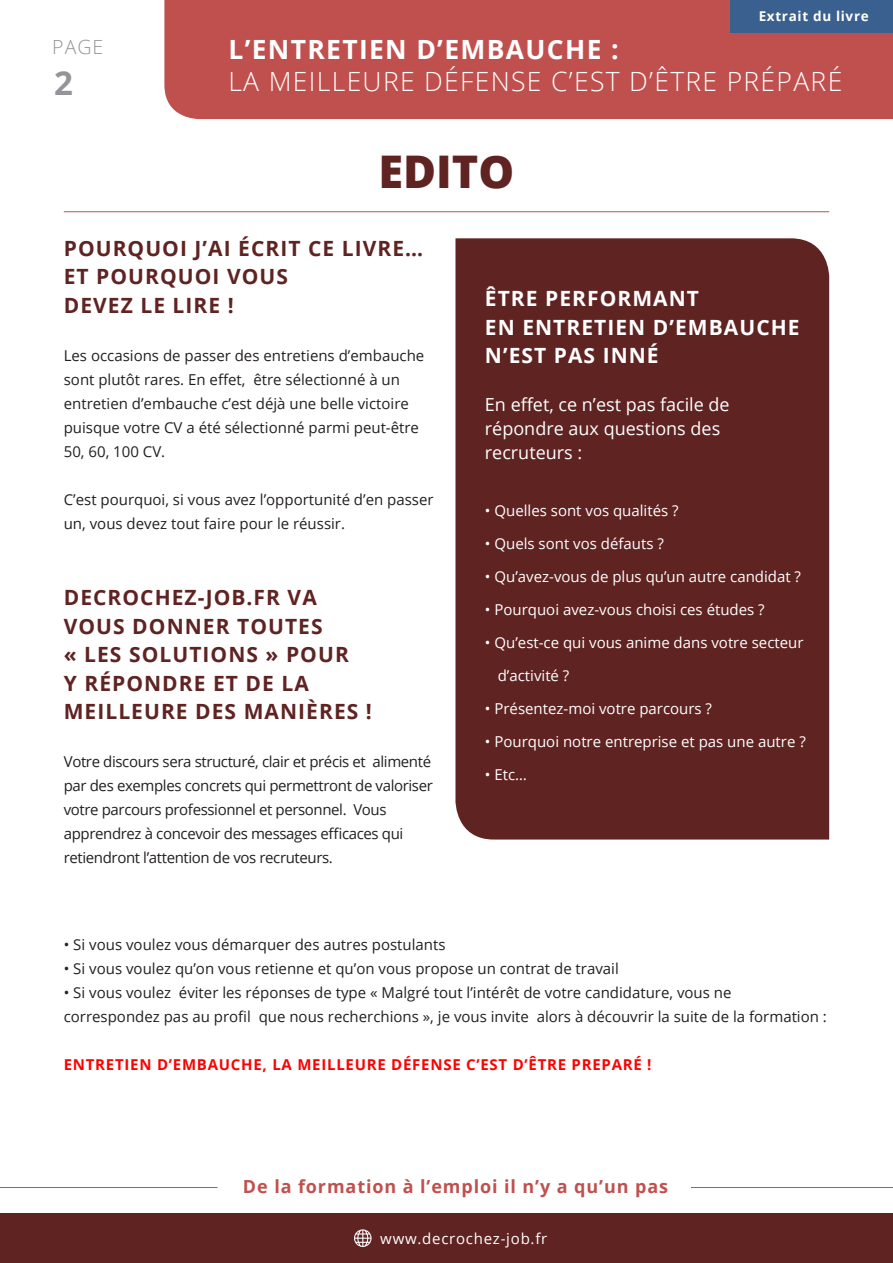
<style>
.page{position:relative;width:893px;height:1263px;background:#fff}
.page>*{position:absolute;margin:0;border:0;box-sizing:border-box;transform-origin:0 0}
.t1{font:800 45px "Open Sans";color:#5f2322}
.t2{font:700 33px "Open Sans";color:#939598}
.t3{font:300 26.55px "Open Sans";letter-spacing:.05em;color:#fff}
.t4{font:700 26.55px "Open Sans";letter-spacing:.05em;color:#fff}
.t5{font:700 21px "Open Sans";letter-spacing:.05em;color:#5f2322}
.t6{font:700 21px "Open Sans";letter-spacing:.05em;color:#fff}
.t7{font:300 19.5px "Open Sans";color:#939598}
.t8{font:18px/24px "Open Sans";color:#fff}
.t9{font:700 18px "Open Sans";letter-spacing:.05em;color:#c0504e}
.t10{font:15px/24px "Open Sans";color:#231f20}
.t11{font:15px "Open Sans";color:#fff}
.t12{font:15px/24px "Open Sans";letter-spacing:-.025em;color:#231f20}
.t13{font:700 15px "Open Sans";letter-spacing:.05em;color:#ff0100}
.t14{font:15px "Open Sans";letter-spacing:.05em;color:#fff}
.t15{font:700 13.5px "Open Sans";letter-spacing:.05em;color:#fff}
</style>
<div class="page">
<div style="left:0;top:1213px;width:893px;height:50px;background:#5f2322"></div>
<hr style="left:691px;top:1187px;width:202px;height:1px;background:#c0504e">
<hr style="left:0;top:1187px;width:218px;height:1px;background:#c0504e">
<svg style="left:354px;top:1229px;width:18px;height:18px"></svg>
<div style="left:164px;top:0;width:729px;height:119px;background:#c0504e"></div>
<div style="left:455px;top:238px;width:374px;height:601px;background:#5f2322"></div>
<hr style="left:64px;top:211px;width:765px;height:1px;background:#c0504e">
<div style="left:730px;top:0;width:163px;height:32px;background:#3a608f"></div>
<h3 class="t7" style="left:52px;top:34px;width:52px">PAGE</h3>
<p class="t2" style="left:54px;top:59px;width:20px">2</p>
<p class="t15" style="left:759px;top:7px;width:112px">Extrait du livre</p>
<h3 class="t4" style="left:228px;top:31px;width:392px">L’ENTRETIEN D’EMBAUCHE :</h3>
<h3 class="t3" style="left:228px;top:63px;width:615px">LA MEILLEURE DÉFENSE C’EST D’ÊTRE PRÉPARÉ</h3>
<p class="t1" style="left:379px;top:137px;width:137px">EDITO</p>
<p class="t5" style="left:64px;top:233px;width:361px">POURQUOI J’AI ÉCRIT CE LIVRE…</p>
<p class="t5" style="left:64px;top:262px;width:226px">ET POURQUOI VOUS</p>
<p class="t5" style="left:64px;top:290px;width:172px">DEVEZ LE LIRE !</p>
<p class="t10" style="left:64px;top:343px;width:362px">Les occasions de passer des entretiens d’embauche sont plutôt rares. En effet, être sélectionné à un entretien d’embauche c’est déjà une belle victoire puisque votre CV a été sélectionné parmi peut-être</p>
<p class="t10" style="left:64px;top:439px;width:103px">50, 60, 100 CV.</p>
<p class="t10" style="left:64px;top:487px;width:371px">C’est pourquoi, si vous avez l’opportunité d’en passer un, vous devez tout faire pour le réussir.</p>
<p class="t5" style="left:64px;top:583px;width:255px">DECROCHEZ-JOB.FR VA</p>
<p class="t5" style="left:64px;top:611px;width:260px">VOUS DONNER TOUTES</p>
<p class="t5" style="left:64px;top:640px;width:287px">« LES SOLUTIONS » POUR</p>
<p class="t5" style="left:64px;top:668px;width:247px">Y RÉPONDRE ET DE LA</p>
<p class="t5" style="left:64px;top:697px;width:310px">MEILLEURE DES MANIÈRES !</p>
<p class="t12" style="left:64px;top:750px;width:371px">Votre discours sera structuré, clair et précis et alimenté par des exemples concrets qui permettront de valoriser votre parcours professionnel et personnel. Vous apprendrez à concevoir des messages efficaces qui retiendront l’attention de vos recruteurs.</p>
<p class="t6" style="left:485px;top:284px;width:216px">ÊTRE PERFORMANT</p>
<p class="t6" style="left:485px;top:312px;width:316px">EN ENTRETIEN D’EMBAUCHE</p>
<p class="t6" style="left:485px;top:341px;width:175px">N’EST PAS INNÉ</p>
<p class="t8" style="left:485px;top:392px;width:246px">En effet, ce n’est pas facile de répondre aux questions des recruteurs :</p>
<p class="t11" style="left:485px;top:501px;width:195px">• Quelles sont vos qualités ?</p>
<p class="t11" style="left:485px;top:534px;width:180px">• Quels sont vos défauts ?</p>
<p class="t11" style="left:485px;top:567px;width:318px">• Qu’avez-vous de plus qu’un autre candidat ?</p>
<p class="t11" style="left:485px;top:600px;width:281px">• Pourquoi avez-vous choisi ces études ?</p>
<p class="t11" style="left:485px;top:633px;width:320px">• Qu’est-ce qui vous anime dans votre secteur</p>
<p class="t11" style="left:498px;top:666px;width:73px">d’activité ?</p>
<p class="t11" style="left:485px;top:699px;width:229px">• Présentez-moi votre parcours ?</p>
<p class="t11" style="left:485px;top:732px;width:322px">• Pourquoi notre entreprise et pas une autre ?</p>
<p class="t11" style="left:485px;top:765px;width:44px">• Etc…</p>
<p class="t10" style="left:64px;top:932px;width:383px">• Si vous voulez vous démarquer des autres postulants</p>
<p class="t10" style="left:64px;top:956px;width:557px">• Si vous voulez qu’on vous retienne et qu’on vous propose un contrat de travail</p>
<p class="t10" style="left:64px;top:980px;width:765px">• Si vous voulez éviter les réponses de type « Malgré tout l’intérêt de votre candidature, vous ne correspondez pas au profil que nous recherchions », je vous invite alors à découvrir la suite de la formation :</p>
<p class="t13" style="left:64px;top:1054px;width:589px">ENTRETIEN D’EMBAUCHE, LA MEILLEURE DÉFENSE C’EST D’ÊTRE PREPARÉ !</p>
<p class="t9" style="left:243px;top:1174px;width:427px">De la formation à l’emploi il n’y a qu’un pas</p>
<p class="t14" style="left:380px;top:1228px;width:169px">www.decrochez-job.fr</p>
</div>
